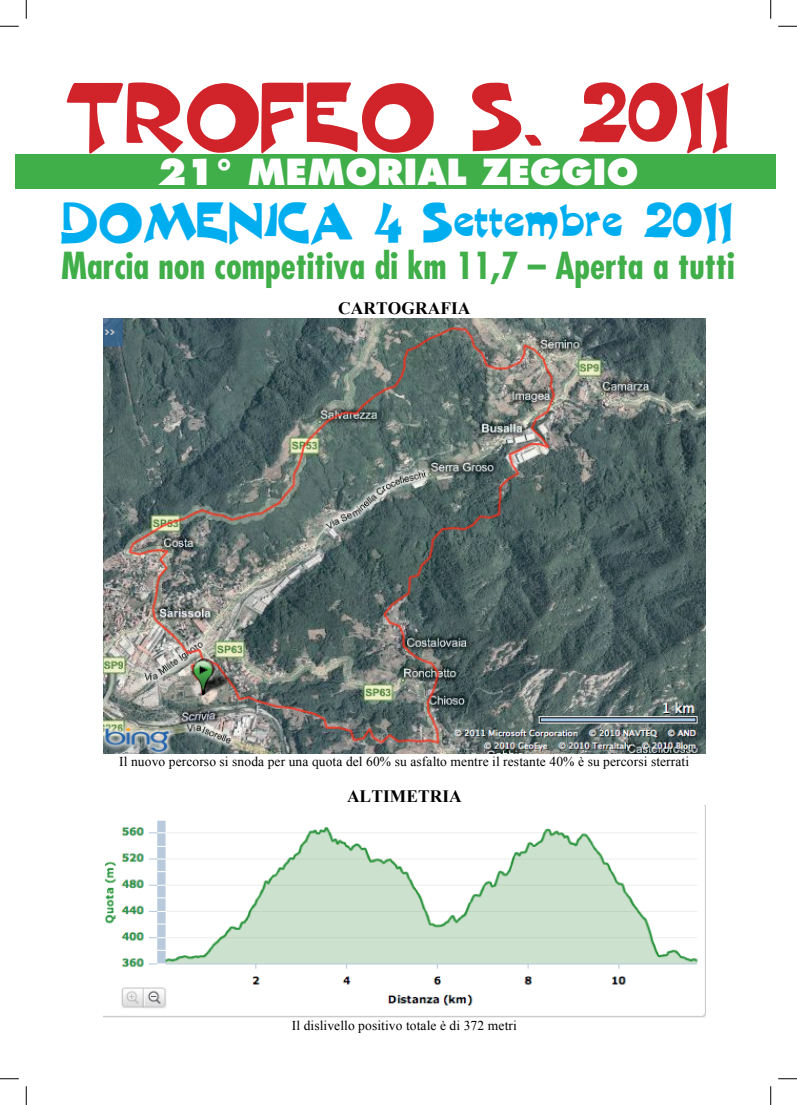
<style>
.page{position:relative;width:797px;height:1105px;background:#fff}
.page>*{position:absolute;margin:0;border:0;box-sizing:border-box;transform-origin:0 0}
.t1{font:72.5px "Harquil Roman";color:#d1232a}
.t2{font:42.5px "Harquil Roman";color:#00aeef}
.t3{font:700 condensed 36.25px "Futura Std";color:#40ae49}
.t4{font:800 35px "Futura Std";color:#fff}
.t5{font:700 17.38px "Times New Roman";letter-spacing:.005em;color:#000}
.t6{font:13.5px "Times New Roman";letter-spacing:.01em;color:#000}
</style>
<div class="page">
<div style="left:16px;top:154px;width:759px;height:35px;background:#40ae49"></div>
<img style="left:103px;top:318px;width:602px;height:436px">
<img style="left:103px;top:806px;width:602px;height:211px">
<svg style="left:0;top:25px;width:19px;height:2px"></svg>
<svg style="left:778px;top:25px;width:19px;height:2px"></svg>
<svg style="left:0;top:1078px;width:19px;height:1px"></svg>
<svg style="left:778px;top:1078px;width:19px;height:1px"></svg>
<svg style="left:25px;top:0;width:2px;height:19px"></svg>
<svg style="left:25px;top:1086px;width:2px;height:19px"></svg>
<svg style="left:770px;top:0;width:1px;height:19px"></svg>
<svg style="left:770px;top:1086px;width:1px;height:19px"></svg>
<h1 class="t1" style="left:66px;top:81px;width:665px">TROFEO S. 2011</h1>
<h3 class="t4" style="left:157px;top:150px;width:482px">21° MEMORIAL ZEGGIO</h3>
<h2 class="t2" style="left:61px;top:201px;width:673px">DOMENICA 4 Settembre 2011</h2>
<h3 class="t3" style="left:61px;top:244px;width:675px">Marcia non competitiva di km 11,7 – Aperta a tutti</h3>
<p class="t5" style="left:338px;top:296px;width:134px">CARTOGRAFIA</p>
<p class="t6" style="left:119px;top:753px;width:571px">Il nuovo percorso si snoda per una quota del 60% su asfalto mentre il restante 40% è su percorsi sterrati</p>
<p class="t5" style="left:347px;top:784px;width:116px">ALTIMETRIA</p>
<p class="t6" style="left:292px;top:1016px;width:226px">Il dislivello positivo totale è di 372 metri</p>
</div>
